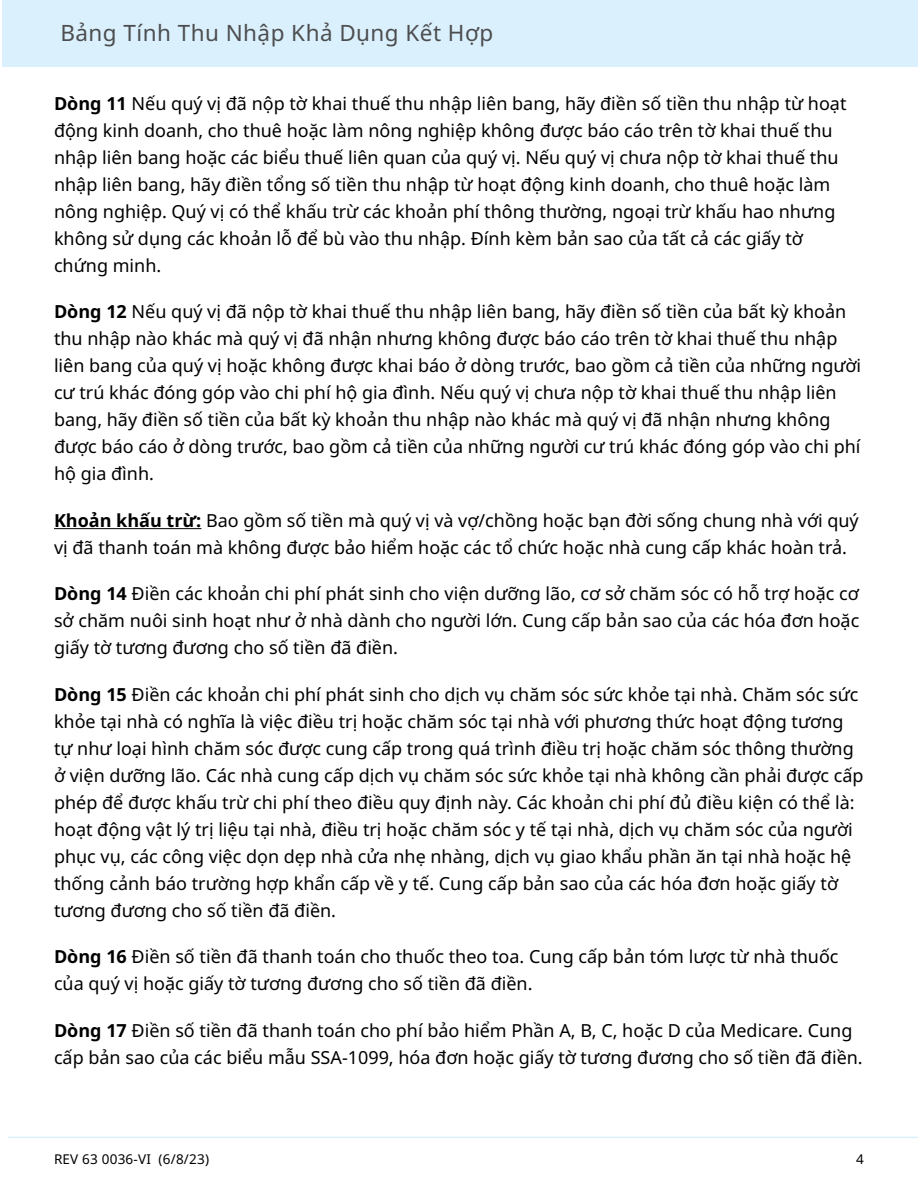
<style>
.page{position:relative;width:918px;height:1188px;background:#fff}
.page>*{position:absolute;margin:0;border:0;box-sizing:border-box;transform-origin:0 0}
.t1{font:22.5px "Noto Sans";letter-spacing:.02em;color:#4d4d4f}
.Normal__P{font:18px/27px "Noto Sans";color:#000}
.t2{font:13.5px "Noto Sans";letter-spacing:.015em;color:#000}
.s1{font-weight:700}
</style>
<div class="page">
<div style="left:2px;top:0;width:916px;height:66px;background:#daf1fd"></div>
<hr style="left:8px;top:1137px;width:910px;height:1px;background:#daf1fd">
<hr style="left:54px;top:528px;width:147px;height:1px;background:#000">
<p class="t1" style="left:60px;top:20px;width:434px">Bảng Tính Thu Nhập Khả Dụng Kết Hợp</p>
<p class="Normal__P" style="left:54px;top:90px;width:794px"><span class="s1">Dòng 11</span> Nếu quý vị đã nộp tờ khai thuế thu nhập liên bang, hãy điền số tiền thu nhập từ hoạt động kinh doanh, cho thuê hoặc làm nông nghiệp không được báo cáo trên tờ khai thuế thu nhập liên bang hoặc các biểu thuế liên quan của quý vị. Nếu quý vị chưa nộp tờ khai thuế thu nhập liên bang, hãy điền tổng số tiền thu nhập từ hoạt động kinh doanh, cho thuê hoặc làm nông nghiệp. Quý vị có thể khấu trừ các khoản phí thông thường, ngoại trừ khấu hao nhưng không sử dụng các khoản lỗ để bù vào thu nhập. Đính kèm bản sao của tất cả các giấy tờ chứng minh.</p>
<p class="Normal__P" style="left:54px;top:299px;width:809px"><span class="s1">Dòng 12</span> Nếu quý vị đã nộp tờ khai thuế thu nhập liên bang, hãy điền số tiền của bất kỳ khoản thu nhập nào khác mà quý vị đã nhận nhưng không được báo cáo trên tờ khai thuế thu nhập liên bang của quý vị hoặc không được khai báo ở dòng trước, bao gồm cả tiền của những người cư trú khác đóng góp vào chi phí hộ gia đình. Nếu quý vị chưa nộp tờ khai thuế thu nhập liên bang, hãy điền số tiền của bất kỳ khoản thu nhập nào khác mà quý vị đã nhận nhưng không được báo cáo ở dòng trước, bao gồm cả tiền của những người cư trú khác đóng góp vào chi phí hộ gia đình.</p>
<p class="Normal__P" style="left:54px;top:507px;width:806px"><span class="s1">Khoản khấu trừ:</span> Bao gồm số tiền mà quý vị và vợ/chồng hoặc bạn đời sống chung nhà với quý vị đã thanh toán mà không được bảo hiểm hoặc các tổ chức hoặc nhà cung cấp khác hoàn trả.</p>
<p class="Normal__P" style="left:54px;top:581px;width:807px;text-align:justify"><span class="s1">Dòng 14</span> Điền các khoản chi phí phát sinh cho viện dưỡng lão, cơ sở chăm sóc có hỗ trợ hoặc cơ sở chăm nuôi sinh hoạt như ở nhà dành cho người lớn. Cung cấp bản sao của các hóa đơn hoặc giấy tờ tương đương cho số tiền đã điền.</p>
<p class="Normal__P" style="left:54px;top:681px;width:811px"><span class="s1">Dòng 15</span> Điền các khoản chi phí phát sinh cho dịch vụ chăm sóc sức khỏe tại nhà. Chăm sóc sức khỏe tại nhà có nghĩa là việc điều trị hoặc chăm sóc tại nhà với phương thức hoạt động tương tự như loại hình chăm sóc được cung cấp trong quá trình điều trị hoặc chăm sóc thông thường ở viện dưỡng lão. Các nhà cung cấp dịch vụ chăm sóc sức khỏe tại nhà không cần phải được cấp phép để được khấu trừ chi phí theo điều quy định này. Các khoản chi phí đủ điều kiện có thể là: hoạt động vật lý trị liệu tại nhà, điều trị hoặc chăm sóc y tế tại nhà, dịch vụ chăm sóc của người phục vụ, các công việc dọn dẹp nhà cửa nhẹ nhàng, dịch vụ giao khẩu phần ăn tại nhà hoặc hệ thống cảnh báo trường hợp khẩn cấp về y tế. Cung cấp bản sao của các hóa đơn hoặc giấy tờ tương đương cho số tiền đã điền.</p>
<p class="Normal__P" style="left:54px;top:943px;width:786px"><span class="s1">Dòng 16</span> Điền số tiền đã thanh toán cho thuốc theo toa. Cung cấp bản tóm lược từ nhà thuốc của quý vị hoặc giấy tờ tương đương cho số tiền đã điền.</p>
<p class="Normal__P" style="left:54px;top:1017px;width:810px"><span class="s1">Dòng 17</span> Điền số tiền đã thanh toán cho phí bảo hiểm Phần A, B, C, hoặc D của Medicare. Cung cấp bản sao của các biểu mẫu SSA-1099, hóa đơn hoặc giấy tờ tương đương cho số tiền đã điền.</p>
<p class="t2" style="left:54px;top:1151px;width:157px">REV 63 0036-VI (6/8/23)</p>
<p class="t2" style="left:856px;top:1151px;width:9px">4</p>
</div>
